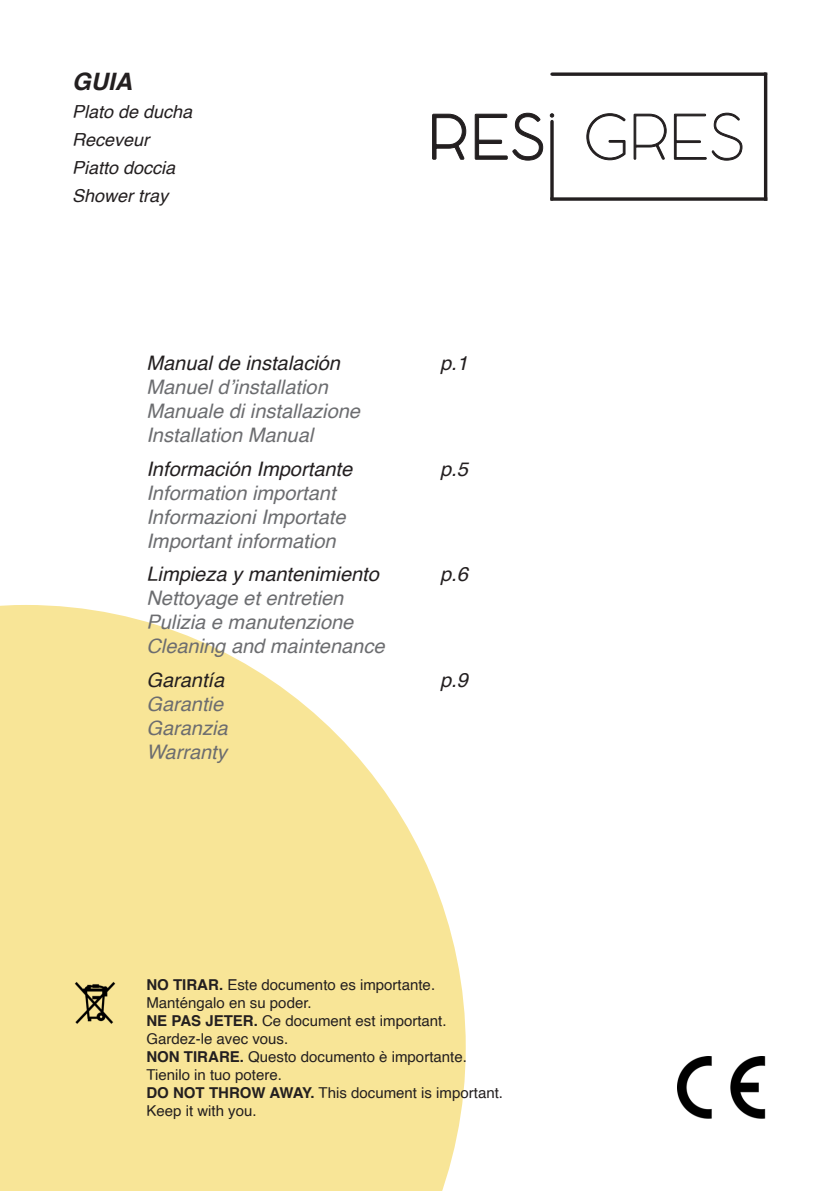
<style>
.page{position:relative;width:840px;height:1191px;background:#fff}
.page>*{position:absolute;margin:0;border:0;box-sizing:border-box;transform-origin:0 0}
.t1{font:200 60.6px "COCOMAT";color:#231f20}
.t2{font:italic 700 24px "Helvetica";color:#231f20}
.t3{font:italic 20px/24px "Helvetica";color:#6c6d70}
.t4{font:italic 20px "Helvetica";color:#231f20}
.t5{font:italic 18px/28px "Helvetica";color:#231f20}
.t6{font:15px/18px "Helvetica";color:#231f20}
.s1{font-weight:300}
.s2{font-weight:700}
</style>
<div class="page">
<svg style="left:0;top:605px;width:465px;height:586px;fill:#f8e597"></svg>
<svg style="left:432px;top:114px;width:33px;height:45px"></svg>
<svg style="left:475px;top:113px;width:67px;height:47px"></svg>
<svg style="left:586px;top:114px;width:38px;height:46px"></svg>
<svg style="left:633px;top:114px;width:33px;height:45px"></svg>
<svg style="left:674px;top:113px;width:67px;height:47px"></svg>
<hr style="left:550px;top:121px;width:3px;height:78px;background:#231f20">
<hr style="left:763px;top:74px;width:3px;height:125px;background:#231f20">
<svg style="left:551px;top:197px;width:214px;height:4px"></svg>
<svg style="left:551px;top:72px;width:214px;height:4px"></svg>
<img style="left:72px;top:978px;width:44px;height:46px">
<img style="left:677px;top:1056px;width:89px;height:63px">
<h2 class="t2" style="left:72px;top:72px;width:61px">GUIA</h2>
<p class="t5" style="left:72px;top:99px;width:122px">Plato de ducha<br>Receveur<br>Piatto doccia<br>Shower tray</p>
<h1 class="t1" style="left:427px;top:114px;width:319px"><span class="s1">RES</span> GRES</h1>
<h3 class="t4" style="left:146px;top:354px;width:195px">Manual de instalación</h3>
<h3 class="t3" style="left:146px;top:376px;width:215px">Manuel d’installation<br>Manuale di installazione<br>Installation Manual</h3>
<h3 class="t4" style="left:146px;top:460px;width:207px">Información Importante</h3>
<h3 class="t3" style="left:146px;top:482px;width:200px">Information important<br>Informazioni Importate<br>Important information</h3>
<h3 class="t4" style="left:146px;top:566px;width:234px">Limpieza y mantenimiento</h3>
<h3 class="t3" style="left:146px;top:588px;width:239px">Nettoyage et entretien<br>Pulizia e manutenzione<br>Cleaning and maintenance</h3>
<h3 class="t4" style="left:146px;top:671px;width:79px">Garantía</h3>
<h3 class="t3" style="left:146px;top:693px;width:83px">Garantie<br>Garanzia<br>Warranty</h3>
<h3 class="t4" style="left:440px;top:354px;width:29px">p.1</h3>
<h3 class="t4" style="left:440px;top:460px;width:29px">p.5</h3>
<h3 class="t4" style="left:440px;top:566px;width:29px">p.6</h3>
<h3 class="t4" style="left:440px;top:671px;width:29px">p.9</h3>
<p class="t6" style="left:146px;top:977px;width:358px"><span class="s2">NO TIRAR.</span> Este documento es importante.<br>Manténgalo en su poder.<br><span class="s2">NE PAS JETER.</span> Ce document est important.<br>Gardez-le avec vous.<br><span class="s2">NON TIRARE.</span> Questo documento è importante.<br>Tienilo in tuo potere.<br><span class="s2">DO NOT THROW AWAY.</span> This document is important.<br>Keep it with you.</p>
</div>
